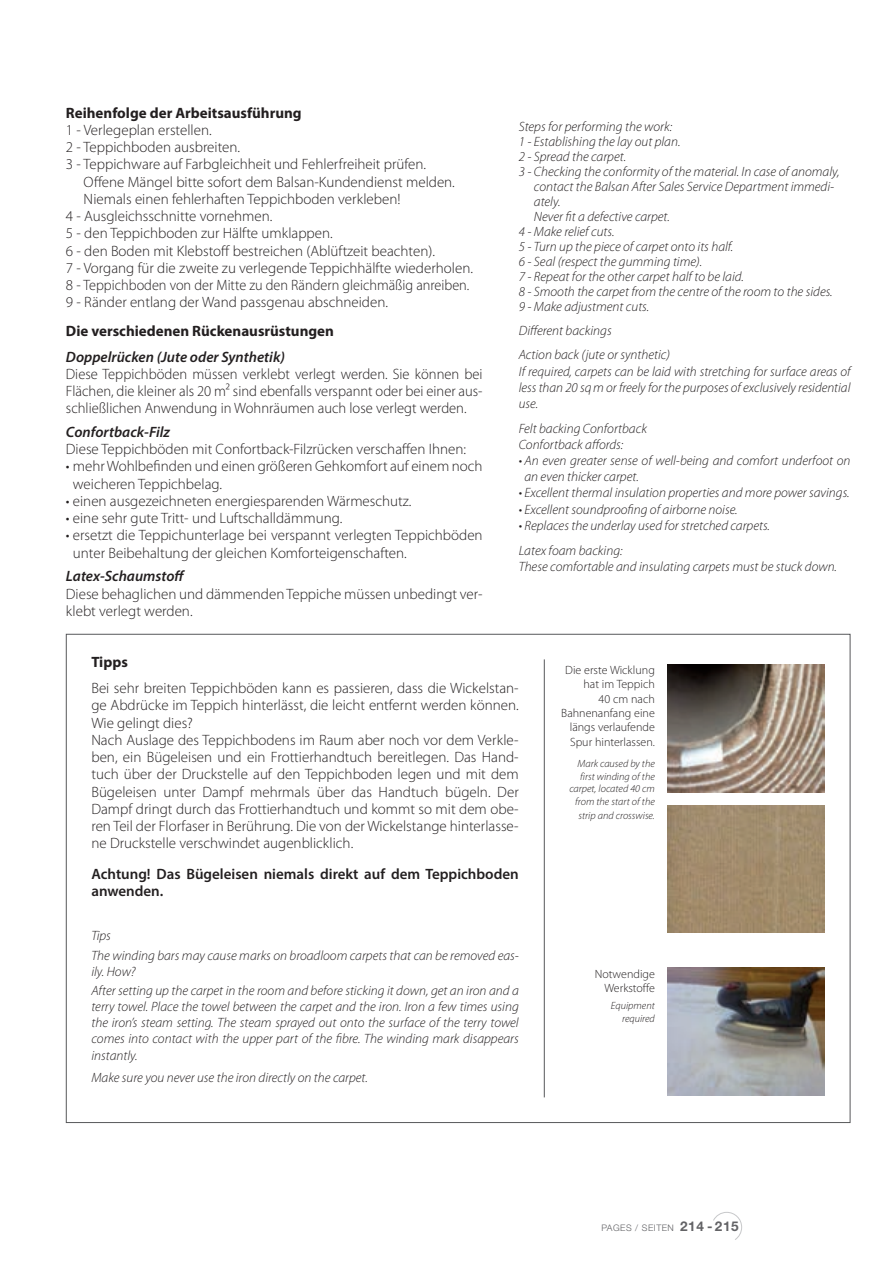
<style>
.page{position:relative;width:893px;height:1263px;background:#fff}
.page>*{position:absolute;margin:0;border:0;box-sizing:border-box;transform-origin:0 0}
.t1{font:300 15px/17.2px "Myriad Pro";color:#231f20}
.t2{font:700 15px "Myriad Pro";color:#231f20}
.t3{font:italic 600 15px "Myriad Pro";color:#231f20}
.t4{font:600 15px/17.2px "Myriad Pro";color:#231f20}
.t5{font:italic 300 13.5px/16.2px "Myriad Pro";color:#231f20}
.F-Titre__1{font:300 12px/14.4px "Myriad Pro";color:#231f20;text-align:right}
.F-Titre__1-2{font:italic 300 10.5px/12.6px "Myriad Pro";color:#231f20;text-align:right}
.t6{font:300 9px "Helvetica Neue";letter-spacing:.05em;color:#636366}
.s1{font-weight:700;font-size:13.5px}
</style>
<div class="page">
<img style="left:668px;top:665px;width:157px;height:127px">
<img style="left:668px;top:805px;width:157px;height:128px">
<img style="left:668px;top:968px;width:157px;height:127px">
<hr style="left:544px;top:659px;width:1px;height:438px;background:#57585a">
<svg style="left:713px;top:1212px;width:29px;height:28px"></svg>
<p class="t2" style="left:66px;top:103px;width:237px">Reihenfolge der Arbeitsausführung</p>
<p class="t1" style="left:66px;top:121px;width:147px">1 - Verlegeplan erstellen.</p>
<p class="t1" style="left:66px;top:138px;width:176px">2 - Teppichboden ausbreiten.</p>
<p class="t1" style="left:84px;top:156px;width:373px;text-indent:-18px">3 - Teppichware auf Farbgleichheit und Fehlerfreiheit prüfen.<br>Offene Mängel bitte sofort dem Balsan-Kundendienst melden.<br>Niemals einen fehlerhaften Teppichboden verkleben!</p>
<p class="t1" style="left:66px;top:207px;width:208px">4 - Ausgleichsschnitte vornehmen.</p>
<p class="t1" style="left:66px;top:225px;width:268px">5 - den Teppichboden zur Hälfte umklappen.</p>
<p class="t1" style="left:66px;top:242px;width:371px">6 - den Boden mit Klebstoff bestreichen (Ablüftzeit beachten).</p>
<p class="t1" style="left:66px;top:259px;width:409px">7 - Vorgang für die zweite zu verlegende Teppichhälfte wiederholen.</p>
<p class="t1" style="left:66px;top:276px;width:405px">8 - Teppichboden von der Mitte zu den Rändern gleichmäßig anreiben.</p>
<p class="t1" style="left:66px;top:294px;width:324px">9 - Ränder entlang der Wand passgenau abschneiden.</p>
<p class="t2" style="left:66px;top:321px;width:270px">Die verschiedenen Rückenausrüstungen</p>
<p class="t3" style="left:66px;top:347px;width:221px">Doppelrücken (Jute oder Synthetik)</p>
<p class="t1" style="left:66px;top:365px;width:418px;text-align:justify">Diese Teppichböden müssen verklebt verlegt werden. Sie können bei Flächen, die kleiner als 20 m² sind ebenfalls verspannt oder bei einer aus&shy;schließlichen Anwendung in Wohnräumen auch lose verlegt werden.</p>
<p class="t3" style="left:66px;top:422px;width:106px">Confortback-Filz</p>
<p class="t1" style="left:66px;top:440px;width:402px">Diese Teppichböden mit Confortback-Filzrücken verschaffen Ihnen:</p>
<p class="t1" style="left:73px;top:458px;width:411px;text-indent:-7px">• mehrWohlbefinden und einen größeren Gehkomfort auf einem noch weicheren Teppichbelag.</p>
<p class="t1" style="left:66px;top:492px;width:347px">• einen ausgezeichneten energiesparenden Wärmeschutz.</p>
<p class="t1" style="left:66px;top:509px;width:278px">• eine sehr gute Tritt- und Luftschalldämmung.</p>
<p class="t1" style="left:73px;top:527px;width:411px;text-indent:-7px">• ersetzt die Teppichunterlage bei verspannt verlegten Teppichböden unter Beibehaltung der gleichen Komforteigenschaften.</p>
<p class="t3" style="left:66px;top:567px;width:121px">Latex-Schaumstoff</p>
<p class="t1" style="left:66px;top:585px;width:418px">Diese behaglichen und dämmenden Teppiche müssen unbedingt ver&shy;klebt verlegt werden.</p>
<p class="t5" style="left:519px;top:119px;width:155px">Steps for performing the work:</p>
<p class="t5" style="left:519px;top:134px;width:163px">1 - Establishing the lay out plan.</p>
<p class="t5" style="left:519px;top:149px;width:109px">2 - Spread the carpet.</p>
<p class="t5" style="left:534px;top:164px;width:307px;line-height:15px;text-indent:-15px">3 - Checking the conformity of the material. In case of anomaly, contact the Balsan After Sales Service Department immedi&shy;ately.<br>Never fit a defective carpet.</p>
<p class="t5" style="left:519px;top:224px;width:97px">4 - Make relief cuts.</p>
<p class="t5" style="left:519px;top:239px;width:216px">5 - Turn up the piece of carpet onto its half.</p>
<p class="t5" style="left:519px;top:254px;width:185px">6 - Seal (respect the gumming time).</p>
<p class="t5" style="left:519px;top:269px;width:227px">7 - Repeat for the other carpet half to be laid.</p>
<p class="t5" style="left:519px;top:284px;width:315px">8 - Smooth the carpet from the centre of the room to the sides.</p>
<p class="t5" style="left:519px;top:299px;width:132px">9 - Make adjustment cuts.</p>
<p class="t5" style="left:519px;top:322px;width:94px">Different backings</p>
<p class="t5" style="left:519px;top:347px;width:153px">Action back (jute or synthetic)</p>
<p class="t5" style="left:519px;top:363px;width:333px;text-align:justify">If required, carpets can be laid with stretching for surface areas of less than 20 sqm or freely for the purposes of exclusively residential use.</p>
<p class="t5" style="left:519px;top:420px;width:130px">Felt backing Confortback</p>
<p class="t5" style="left:519px;top:436px;width:106px">Confortback affords:</p>
<p class="t5" style="left:524px;top:452px;width:328px;text-indent:-6px">• An even greater sense of well-being and comfort underfoot on an even thicker carpet.</p>
<p class="t5" style="left:519px;top:485px;width:332px">• Excellent thermal insulation properties and more power savings.</p>
<p class="t5" style="left:519px;top:501px;width:220px">• Excellent soundproofing of airborne noise.</p>
<p class="t5" style="left:519px;top:517px;width:253px">• Replaces the underlay used for stretched carpets.</p>
<p class="t5" style="left:519px;top:542px;width:105px">Latex foam backing:</p>
<p class="t5" style="left:519px;top:558px;width:320px">These comfortable and insulating carpets must be stuck down.</p>
<p class="t2" style="left:91px;top:653px;width:38px">Tipps</p>
<p class="t1" style="left:91px;top:679px;width:429px;text-align:justify">Bei sehr breiten Teppichböden kann es passieren, dass die Wickelstan&shy;ge Abdrücke im Teppich hinterlässt, die leicht entfernt werden können.<br>Wie gelingt dies?</p>
<p class="t1" style="left:91px;top:731px;width:429px;text-align:justify">Nach Auslage des Teppichbodens im Raum aber noch vor dem Verkle&shy;ben, ein Bügeleisen und ein Frottierhandtuch bereitlegen. Das Hand&shy;tuch über der Druckstelle auf den Teppichboden legen und mit dem Bügeleisen unter Dampf mehrmals über das Handtuch bügeln. Der Dampf dringt durch das Frottierhandtuch und kommt so mit dem obe&shy;ren Teil der Florfaser in Berührung. Die von der Wickelstange hinterlasse&shy;ne Druckstelle verschwindet augenblicklich.</p>
<p class="t4" style="left:91px;top:864px;width:429px">Achtung! Das Bügeleisen niemals direkt auf dem Teppichboden anwenden.</p>
<p class="t5" style="left:91px;top:927px;width:21px">Tips</p>
<p class="t5" style="left:91px;top:947px;width:429px">The winding bars may cause marks on broadloom carpets that can be removed eas&shy;ily. How?</p>
<p class="t5" style="left:91px;top:982px;width:429px;text-align:justify">After setting up the carpet in the room and before sticking it down, get an iron and a terry towel. Place the towel between the carpet and the iron. Iron a few times using the iron’s steam setting. The steam sprayed out onto the surface of the terry towel comes into contact with the upper part of the fibre. The winding mark disappears instantly.</p>
<p class="t5" style="left:91px;top:1069px;width:278px">Make sure you never use the iron directly on the carpet.</p>
<p class="F-Titre__1" style="left:561px;top:662px;width:95px">Die erste Wicklung hat im Teppich<br>40 cm nach<br>Bahnenanfang eine längs verlaufende<br>Spur hinterlassen.</p>
<p class="F-Titre__1-2" style="left:569px;top:757px;width:87px">Mark caused by the first winding of the carpet, located 40 cm from the start of the</p>
<p class="F-Titre__1-2" style="left:578px;top:809px;width:78px">strip and crosswise.</p>
<p class="F-Titre__1" style="left:595px;top:966px;width:62px">Notwendige<br>Werkstoffe</p>
<p class="F-Titre__1-2" style="left:611px;top:999px;width:45px">Equipment required</p>
<p class="t6" style="left:601px;top:1222px;width:139px">PAGES / SEITEN <span class="s1">214 -215</span></p>
</div>
